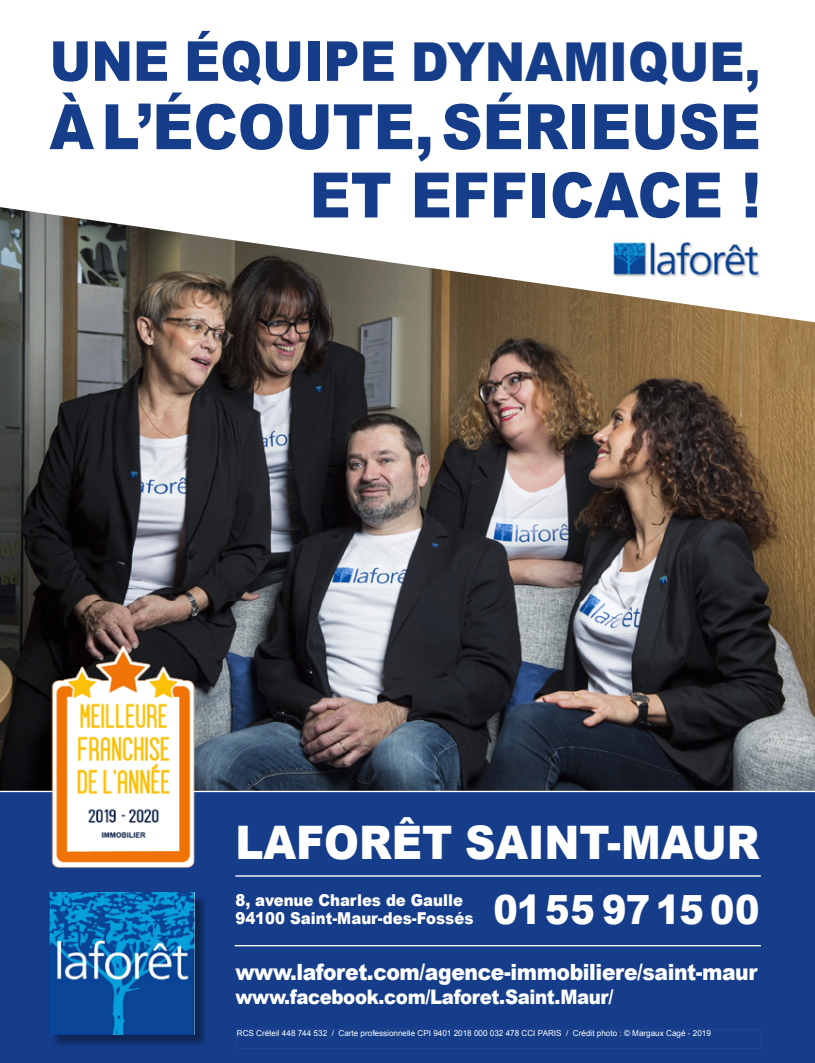
<style>
.page{position:relative;width:815px;height:1063px;background:#fff}
.page>*{position:absolute;margin:0;border:0;box-sizing:border-box;transform-origin:0 0}
.t1{font:900 62.62px/68.2px "Arial";color:#153d8a;text-align:right;scale:.91 1}
.t2{font:900 53.62px "Arial";color:#153d8a;scale:.91 1}
.t3{font:900 46.25px "Arial";color:#fff;scale:.91 1}
.t4{font:900 40.25px "Arial";letter-spacing:-.015em;color:#fff;scale:.91 1}
.t5{font:900 22.38px "Arial";letter-spacing:-.02em;color:#fff;scale:.91 1}
.t6{font:900 20px "Arial";letter-spacing:-.02em;color:#fff;scale:.91 1}
.t7{font:900 16.38px/17.6px "Arial";color:#fff;scale:.91 1}
.t8{font:8.12px "Arial";color:#fff}
.s1{font-size:55.12px}
</style>
<div class="page">
<img style="left:0;top:322px;width:815px;height:469px">
<div style="left:0;top:792px;width:815px;height:271px;background:#153d8a"></div>
<div style="left:235px;top:1028px;width:527px;height:21px;border:1px solid #204492"></div>
<img style="left:50px;top:620px;width:146px;height:261px">
<div style="left:51px;top:894px;width:157px;height:154px;background:#000;opacity:.4"></div>
<img style="left:50px;top:892px;width:144px;height:142px">
<hr style="left:235px;top:875px;width:526px;height:2px;background:#fff">
<hr style="left:235px;top:945px;width:526px;height:1px;background:#fff">
<svg style="left:0;top:207px;width:812px;height:115px"></svg>
<img style="left:611px;top:239px;width:150px;height:39px">
<h2 class="t2" style="left:50px;top:23px;width:783px"><span class="s1">UNE ÉQUIPE</span> DYNAMIQUE,</h2>
<h1 class="t1" style="left:50px;top:91px;width:783px">À L’ÉCOUTE, SÉRIEUSE<br>ET EFFICACE !</h1>
<h3 class="t3" style="left:235px;top:809px;width:577px">LAFORÊT SAINT-MAUR</h3>
<h3 class="t7" style="left:235px;top:891px;width:263px">8, avenue Charles de Gaulle<br>94100 Saint-Maur-des-Fossés</h3>
<h3 class="t4" style="left:493px;top:881px;width:294px">01 55 97 15 00</h3>
<h3 class="t5" style="left:235px;top:956px;width:575px">www.laforet.com/agence-immobiliere/saint-maur</h3>
<h3 class="t6" style="left:235px;top:983px;width:417px">www.facebook.com/Laforet.Saint.Maur/</h3>
<p class="t8" style="left:237px;top:1028px;width:476px">RCS Créteil 448 744 532 / Carte professionnelle CPI 9401 2018 000 032 478 CCI PARIS / Crédit photo : © Margaux Cagé - 2019</p>
</div>
